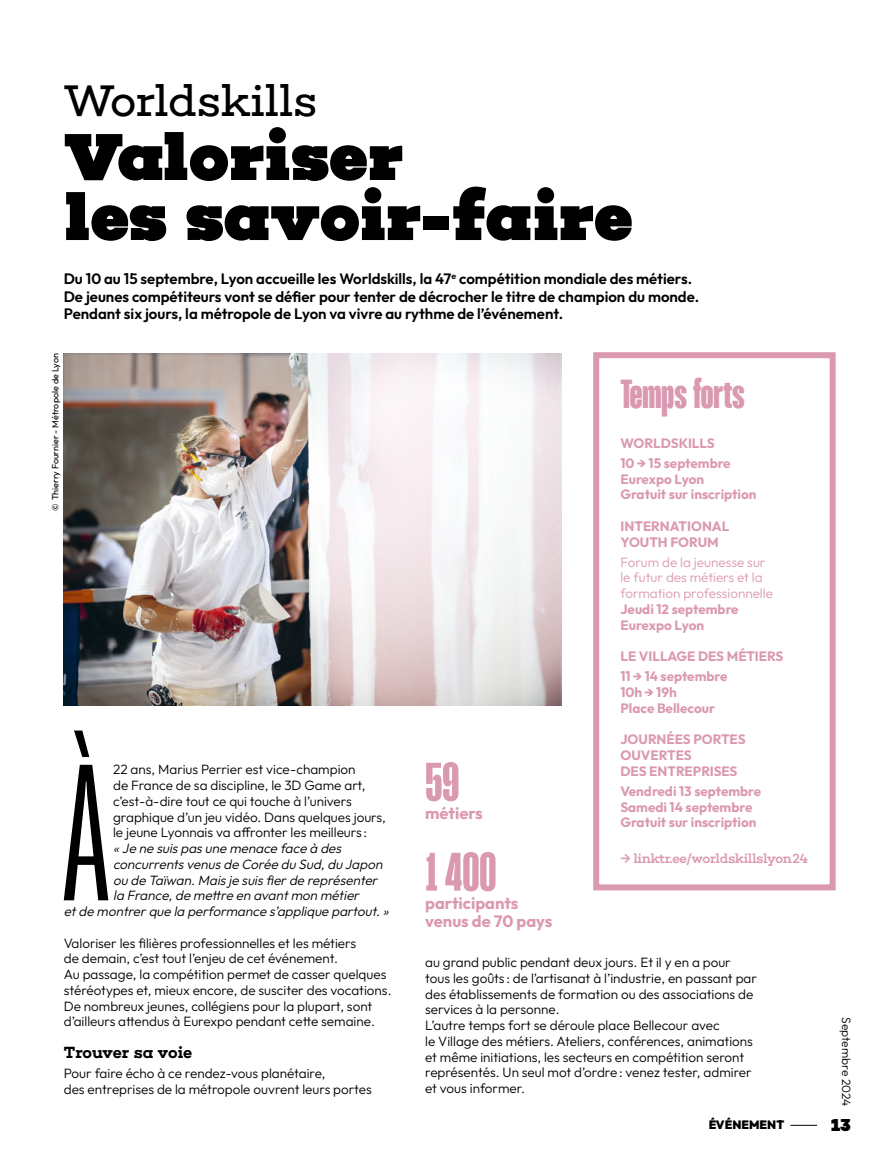
<style>
.page{position:relative;width:893px;height:1170px;background:#fff}
.page>*{position:absolute;margin:0;border:0;box-sizing:border-box;transform-origin:0 0}
.meT_COURANT-LETTRINE-9{font:300 193.5px "Mango Grotesque";color:#000}
.Y_meT_Titre-type-h2{font:900 67.5px/60px "Choplin";letter-spacing:.005em;color:#000}
.t1{font:700 54px "Mango Grotesque";letter-spacing:-.005em;color:#db99b1}
.Y_meT_surtitre-type_H1{font:45px "Choplin";letter-spacing:-.025em;color:#000}
.meT_TITRES-DE-PARAGRAPHE{font:900 40.5px "Mango Grotesque";color:#db99b1}
.t2{font:900 18px "Choplin";color:#000}
.t3{font:700 16.5px/18px "Outfit";color:#db99b1}
.meT_INTER-TITRES{font:600 16.5px "Choplin";letter-spacing:-.005em;color:#000}
.meT_CHAPEAU{font:600 15px/17.2px "Outfit";color:#000}
.meT_COURANT-sans-espace-apres{font:300 13.5px/15.8px "Outfit";color:#000}
.meT_COURANT-sans-espace-apres-2{font:700 13.5px/15.8px "Outfit";color:#db99b1}
.meT_COURANT-LETTRINE-9-2{font:300 13.5px "Outfit";color:#000}
.meT_COURANT-LETTRINE-9-3{font:italic 300 13.5px "Outfit";color:#000}
.meT_COURANT-sans-espace-apres-3{font:300 13.5px/15.8px "Outfit";color:#db99b1}
.t4{font:500 13.5px "Choplin";letter-spacing:-.03em;color:#db99b1}
.t5{font:12px "Choplin";letter-spacing:-.02em;color:#000}
.t6{font:300 12px "Outfit";color:#000}
.t7{font:900 12px "Outfit";color:#000}
.t8{font:9px "Outfit";color:#000}
</style>
<div class="page">
<img style="left:64px;top:353px;width:497px;height:352px">
<div style="left:593px;top:352px;width:243px;height:538px;border:6px solid #db99b1"></div>
<svg style="left:790px;top:1124px;width:27px;height:1px"></svg>
<h1 class="Y_meT_surtitre-type_H1" style="left:64px;top:74px;width:255px">Worldskills</h1>
<h2 class="Y_meT_Titre-type-h2" style="left:64px;top:127px;width:570px">Valoriser<br>les savoir-faire</h2>
<p class="meT_CHAPEAU" style="left:64px;top:271px;width:637px">Du 10 au 15 septembre, Lyon accueille les Worldskills, la 47<sup>e</sup> compétition mondiale des métiers.<br>De jeunes compétiteurs vont se défier pour tenter de décrocher le titre de champion du monde.<br>Pendant six jours, la métropole de Lyon va vivre au rythme de l’événement.</p>
<p class="t8" style="left:50px;top:510px;width:159px;rotate:-90deg">© Thierry Fournier - Métropole de Lyon</p>
<p class="meT_COURANT-LETTRINE-9" style="left:61px;top:745px;width:52px">À</p>
<p class="meT_COURANT-LETTRINE-9-2" style="left:113px;top:761px;width:244px">22 ans, Marius Perrier est vice-champion</p>
<p class="meT_COURANT-LETTRINE-9-2" style="left:113px;top:776px;width:254px">de France de sa discipline, le 3D Game art,</p>
<p class="meT_COURANT-LETTRINE-9-2" style="left:113px;top:792px;width:240px">c’est‑à-dire tout ce qui touche à l’univers</p>
<p class="meT_COURANT-LETTRINE-9-2" style="left:113px;top:808px;width:274px">graphique d’un jeu vidéo. Dans quelques jours,</p>
<p class="meT_COURANT-LETTRINE-9-2" style="left:113px;top:824px;width:256px">le jeune Lyonnais va affronter les meilleurs :</p>
<p class="meT_COURANT-LETTRINE-9-3" style="left:113px;top:839px;width:233px">«Je ne suispasune menace face à des</p>
<p class="meT_COURANT-LETTRINE-9-3" style="left:113px;top:855px;width:274px">concurrentsvenusde Corée du Sud,du Japon</p>
<p class="meT_COURANT-LETTRINE-9-3" style="left:113px;top:871px;width:269px">ou de Taïwan.Maisje suisfierde représenter</p>
<p class="meT_COURANT-LETTRINE-9-3" style="left:113px;top:887px;width:251px">la France,de mettre en avantmon métier</p>
<p class="meT_COURANT-LETTRINE-9-3" style="left:64px;top:902px;width:330px">etde montrerque la performance s’applique partout.»</p>
<p class="meT_COURANT-sans-espace-apres" style="left:64px;top:935px;width:329px">Valoriser les filières professionnelles et les métiers<br>de demain, c’est tout l’enjeu de cet événement.<br>Au passage, la compétition permet de casser quelques stéréotypes et, mieux encore, de susciter des vocations.<br>De nombreux jeunes, collégiens pour la plupart, sont d’ailleurs attendus à Eurexpo pendant cette semaine.</p>
<h3 class="meT_INTER-TITRES" style="left:64px;top:1042px;width:130px">Trouver sa voie</h3>
<p class="meT_COURANT-sans-espace-apres" style="left:64px;top:1065px;width:309px">Pour faire écho à ce rendez-vous planétaire,<br>des entreprises de la métropole ouvrent leurs portes</p>
<p class="t1" style="left:425px;top:757px;width:36px">59</p>
<p class="t3" style="left:425px;top:804px;width:59px">métiers</p>
<p class="t1" style="left:425px;top:847px;width:73px">1400</p>
<p class="t3" style="left:425px;top:894px;width:129px">participants venus de 70 pays</p>
<h4 class="meT_TITRES-DE-PARAGRAPHE" style="left:620px;top:370px;width:126px">Temps forts</h4>
<p class="meT_COURANT-sans-espace-apres-2" style="left:620px;top:436px;width:96px">WORLDSKILLS</p>
<p class="meT_COURANT-sans-espace-apres-2" style="left:620px;top:456px;width:138px">10 → 15 septembre<br>Eurexpo Lyon<br>Gratuit sur inscription</p>
<p class="meT_COURANT-sans-espace-apres-2" style="left:620px;top:519px;width:110px">INTERNATIONAL<br>YOUTH FORUM</p>
<p class="meT_COURANT-sans-espace-apres-3" style="left:620px;top:554px;width:154px">Forum de la jeunesse sur le futur des métiers et la formation professionnelle</p>
<p class="meT_COURANT-sans-espace-apres-2" style="left:620px;top:602px;width:120px">Jeudi 12 septembre<br>Eurexpo Lyon</p>
<p class="meT_COURANT-sans-espace-apres-2" style="left:620px;top:649px;width:165px">LE VILLAGE DES MÉTIERS</p>
<p class="meT_COURANT-sans-espace-apres-2" style="left:620px;top:669px;width:109px">11 → 14 septembre<br>10h → 19h<br>Place Bellecour</p>
<p class="meT_COURANT-sans-espace-apres-2" style="left:620px;top:732px;width:127px">JOURNÉES PORTES<br>OUVERTES<br>DES ENTREPRISES</p>
<p class="meT_COURANT-sans-espace-apres-2" style="left:620px;top:783px;width:142px">Vendredi 13 septembre<br>Samedi 14 septembre<br>Gratuit sur inscription</p>
<p class="t4" style="left:620px;top:850px;width:189px">→ linktr.ee/worldskillslyon24</p>
<p class="meT_COURANT-sans-espace-apres" style="left:425px;top:954px;width:333px">au grand public pendant deux jours. Et il y en a pour tous les goûts : de l’artisanat à l’industrie, en passant par des établissements de formation ou des associations de services à la personne.</p>
<p class="meT_COURANT-sans-espace-apres" style="left:425px;top:1017px;width:329px">L’autre temps fort se déroule place Bellecour avec<br>le Village des métiers. Ateliers, conférences, animations et même initiations, les secteurs en compétition seront représentés. Un seul mot d’ordre: venez tester, admirer et vous informer.</p>
<p class="t6" style="left:854px;top:1017px;width:91px;rotate:90deg">Septembre 2024</p>
<p class="t7" style="left:708px;top:1116px;width:77px">ÉVÉNEMENT</p>
<h3 class="t2" style="left:830px;top:1114px;width:21px">13</h3>
<p class="t5" style="left:668px;top:1118px;width:118px">met.grandlyon.com</p>
</div>
